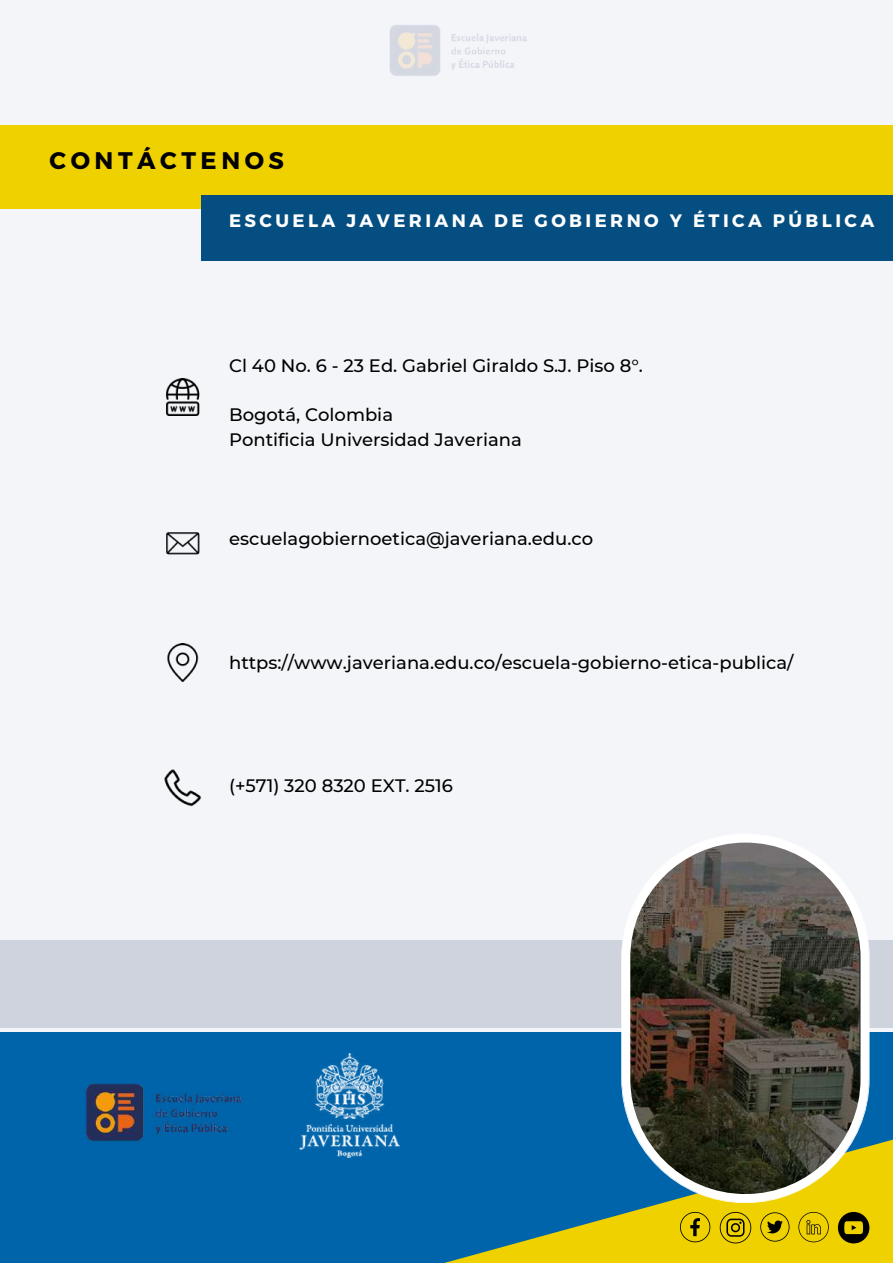
<style>
.page{position:relative;width:893px;height:1264px;background:#fff}
.page>*{position:absolute;margin:0;border:0;box-sizing:border-box;transform-origin:0 0}
.t1{font:700 24px "Montserrat";letter-spacing:.19em;color:#000}
.t2{font:500 18px/24.8px "Montserrat";color:#000}
.t3{font:700 18px "Montserrat";letter-spacing:.19em;color:#fff}
</style>
<div class="page">
<div style="left:0;top:0;width:892px;height:1262px;background:#f3f5f9"></div>
<div style="left:0;top:125px;width:892px;height:84px;background:#efd100"></div>
<div style="left:0;top:1032px;width:892px;height:230px;background:#0064aa"></div>
<div style="left:0;top:940px;width:892px;height:87px;background:#ced3dd"></div>
<svg style="left:448px;top:1140px;width:444px;height:122px"></svg>
<svg style="left:621px;top:835px;width:248px;height:368px;background:#666558"></svg>
<div style="left:201px;top:195px;width:691px;height:65px;background:#054e82"></div>
<img style="left:300px;top:1053px;width:100px;height:104px">
<svg style="left:680px;top:1211px;width:30px;height:31px"></svg>
<svg style="left:719px;top:1211px;width:32px;height:32px"></svg>
<svg style="left:760px;top:1212px;width:29px;height:29px"></svg>
<svg style="left:798px;top:1211px;width:30px;height:31px"></svg>
<svg style="left:837px;top:1211px;width:32px;height:32px"></svg>
<img style="left:167px;top:644px;width:32px;height:37px">
<img style="left:164px;top:769px;width:37px;height:37px">
<img style="left:166px;top:378px;width:34px;height:37px">
<img style="left:166px;top:532px;width:34px;height:23px">
<img style="left:86px;top:1083px;width:156px;height:59px">
<img style="left:390px;top:25px;width:137px;height:51px">
<h1 class="t1" style="left:50px;top:144px;width:236px">CONTÁCTENOS</h1>
<p class="t3" style="left:229px;top:209px;width:646px">ESCUELA JAVERIANA DE GOBIERNO Y ÉTICA PÚBLICA</p>
<p class="t2" style="left:229px;top:353px;width:415px">Cl 40 No. 6 - 23 Ed. Gabriel Giraldo S.J. Piso 8°.</p>
<p class="t2" style="left:229px;top:402px;width:294px">Bogotá, Colombia<br>Pontificia Universidad Javeriana</p>
<p class="t2" style="left:229px;top:526px;width:365px">escuelagobiernoetica@javeriana.edu.co</p>
<p class="t2" style="left:229px;top:649px;width:566px">https://www.javeriana.edu.co/escuela-gobierno-etica-publica/</p>
<p class="t2" style="left:229px;top:773px;width:225px">(+571) 320 8320 EXT. 2516</p>
</div>
